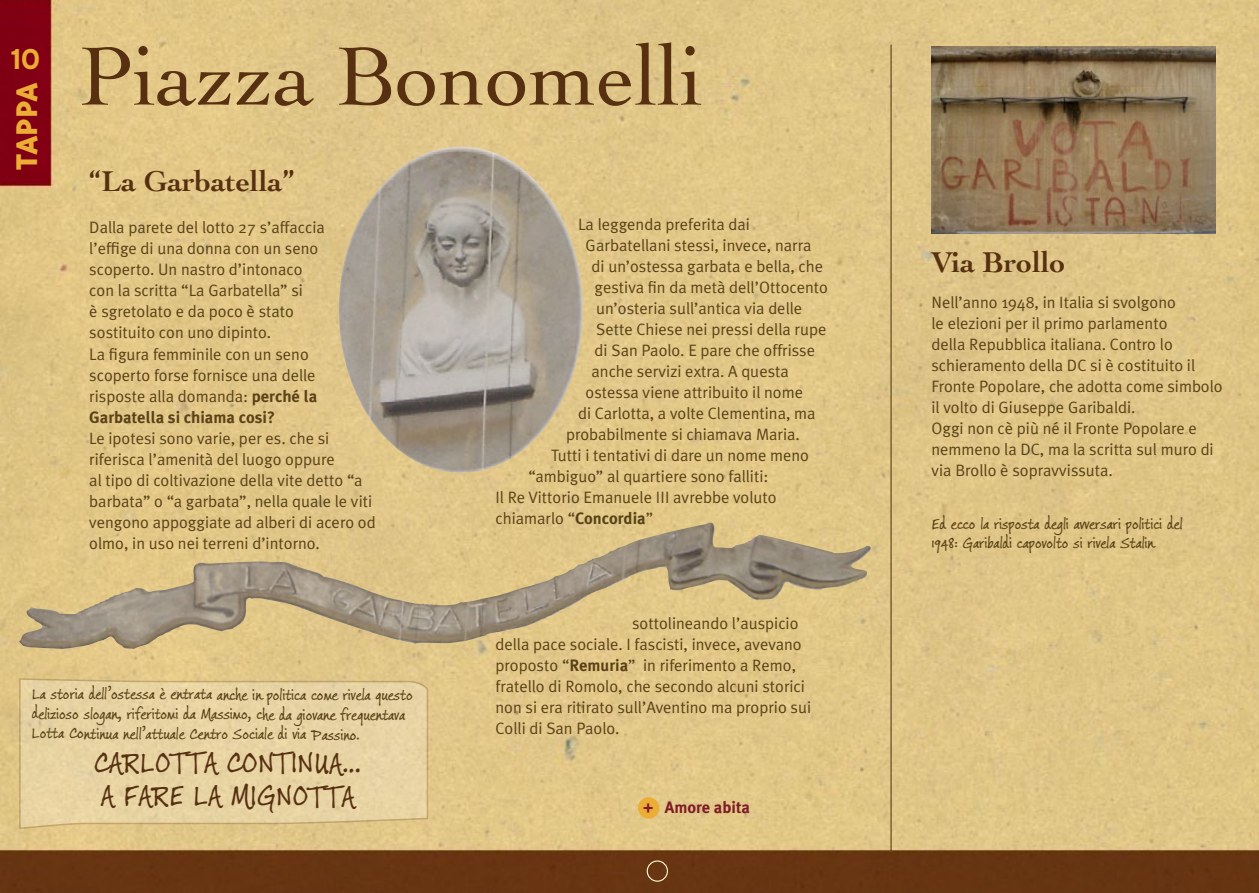
<style>
.page{position:relative;width:1259px;height:893px;background:#fff}
.page>*{position:absolute;margin:0;border:0;box-sizing:border-box;transform-origin:0 0}
.t1{font:87px "Cochin";color:#573011}
.t2{font:800 34.5px "Triplex";color:#ebad35}
.t3{font:31.5px/32.8px "Ford's Folly";letter-spacing:.02em;color:#573011;scale:.94 1}
.t4{font:700 30px "Cochin";color:#573011}
.t5{font:700 28.5px "Interstate";color:#ebad35}
.t6{font:16.5px/21px "Meta Plus Normal";color:#594217}
.t7{font:16.5px/19.8px "Ford's Folly";color:#594217}
.t8{font:700 16.5px "Meta Plus";color:#594217}
.t9{font:700 16.5px "Meta Plus";color:#7e1b28}
.s1{font-family:"Meta Plus";font-weight:700}
</style>
<div class="page">
<img style="left:0;top:0;width:1259px;height:893px">
<svg style="left:18px;top:677px;width:411px;height:153px;background:#e6d19f"></svg>
<img style="left:931px;top:47px;width:284px;height:186px">
<hr style="left:890px;top:45px;width:1px;height:808px;background:#594217">
<img style="left:339px;top:147px;width:244px;height:326px">
<img style="left:19px;top:526px;width:677px;height:124px">
<div style="left:638px;top:797px;width:21px;height:22px;background:#ebad35;border-radius:50%"></div>
<div style="left:647px;top:860px;width:21px;height:22px;border:1px solid #fefbd3;border-radius:50%"></div>
<h3 class="t5" style="left:11px;top:43px;width:31px">10</h3>
<h2 class="t2" style="left:7px;top:170px;width:89px;rotate:-90deg">tappa</h2>
<h1 class="t1" style="left:79px;top:26px;width:626px">Piazza Bonomelli</h1>
<h3 class="t4" style="left:89px;top:164px;width:206px">“La Garbatella”</h3>
<p class="t6" style="left:89px;top:217px;width:237px">Dalla parete del lotto 27 s’affaccia l’effige di una donna con un seno scoperto. Un nastro d’intonaco con la scritta “La Garbatella” si<br>è sgretolato e da poco è stato sostituito con uno dipinto.<br>La figura femminile con un seno scoperto forse fornisce una delle risposte alla domanda: <span class="s1">perché la</span></p>
<p class="t8" style="left:89px;top:407px;width:187px">Garbatella si chiama cosi?</p>
<p class="t6" style="left:89px;top:427px;width:288px">Le ipotesi sono varie, per es. che si riferisca l’amenità del luogo oppure<br>al tipo di coltivazione della vite detto “a barbata” o “a garbata”, nella quale le viti vengono appoggiate ad alberi di acero od olmo, in uso nei terreni d’intorno.</p>
<p class="t6" style="left:578px;top:214px;width:173px">La leggenda preferita dai</p>
<p class="t6" style="left:585px;top:235px;width:227px">Garbatellani stessi, invece, narra</p>
<p class="t6" style="left:591px;top:256px;width:233px">di un’ostessa garbata e bella, che</p>
<p class="t6" style="left:594px;top:277px;width:235px">gestiva fin da metà dell’Ottocento</p>
<p class="t6" style="left:596px;top:298px;width:208px">un’osteria sull’antica via delle</p>
<p class="t6" style="left:596px;top:319px;width:232px">Sette Chiese nei pressi della rupe</p>
<p class="t6" style="left:594px;top:340px;width:222px">di San Paolo. E pare che offrisse</p>
<p class="t6" style="left:591px;top:361px;width:199px">anche servizi extra. A questa</p>
<p class="t6" style="left:585px;top:382px;width:219px">ostessa viene attribuito il nome</p>
<p class="t6" style="left:578px;top:403px;width:239px">di Carlotta, a volte Clementina, ma</p>
<p class="t6" style="left:566px;top:424px;width:235px">probabilmente si chiamava Maria.</p>
<p class="t6" style="left:551px;top:445px;width:259px">Tutti i tentativi di dare un nome meno</p>
<p class="t6" style="left:528px;top:466px;width:241px">“ambiguo” al quartiere sono falliti:</p>
<p class="t6" style="left:495px;top:487px;width:283px">Il Re Vittorio Emanuele III avrebbe voluto</p>
<p class="t6" style="left:495px;top:508px;width:159px">chiamarlo “<span class="s1">Concordia</span>”</p>
<p class="t7" style="left:32px;top:685px;width:383px">La storia dell’ostessa è entrata anche in politica come rivela questo delizioso slogan, riferitomi da Massimo, che da giovane frequentava<br>Lotta Continua nell’attuale Centro Sociale di via Passino.</p>
<h3 class="t3" style="left:94px;top:747px;width:286px">Carl otta contin ua… afarela mign</h3>
<h3 class="t3" style="left:292px;top:780px;width:65px">otta</h3>
<p class="t6" style="left:495px;top:613px;width:317px;text-indent:137px">sottolineando l’auspicio della pace sociale. I fascisti, invece, avevano proposto “<span class="s1">Remuria</span>” in riferimento a Remo, fratello di Romolo, che secondo alcuni storici non si era ritirato sull’Aventino ma proprio sui Colli di San Paolo.</p>
<p class="t9" style="left:643px;top:798px;width:108px">+ Amore abita</p>
<h3 class="t4" style="left:931px;top:245px;width:135px">Via Brollo</h3>
<p class="t6" style="left:931px;top:291px;width:293px">Nell’anno 1948, in Italia si svolgono<br>le elezioni per il primo parlamento<br>della Repubblica italiana. Contro lo schieramento della DC si è costituito il Fronte Popolare, che adotta come simbolo il volto di Giuseppe Garibaldi.<br>Oggi non cè più né il Fronte Popolare e nemmeno la DC, ma la scritta sul muro di via Brollo è sopravvissuta.</p>
<p class="t7" style="left:931px;top:514px;width:253px">Ed ecco la risposta degli avversari politici del<br>1948: Garibaldi capovolto si rivela Stalin</p>
</div>
